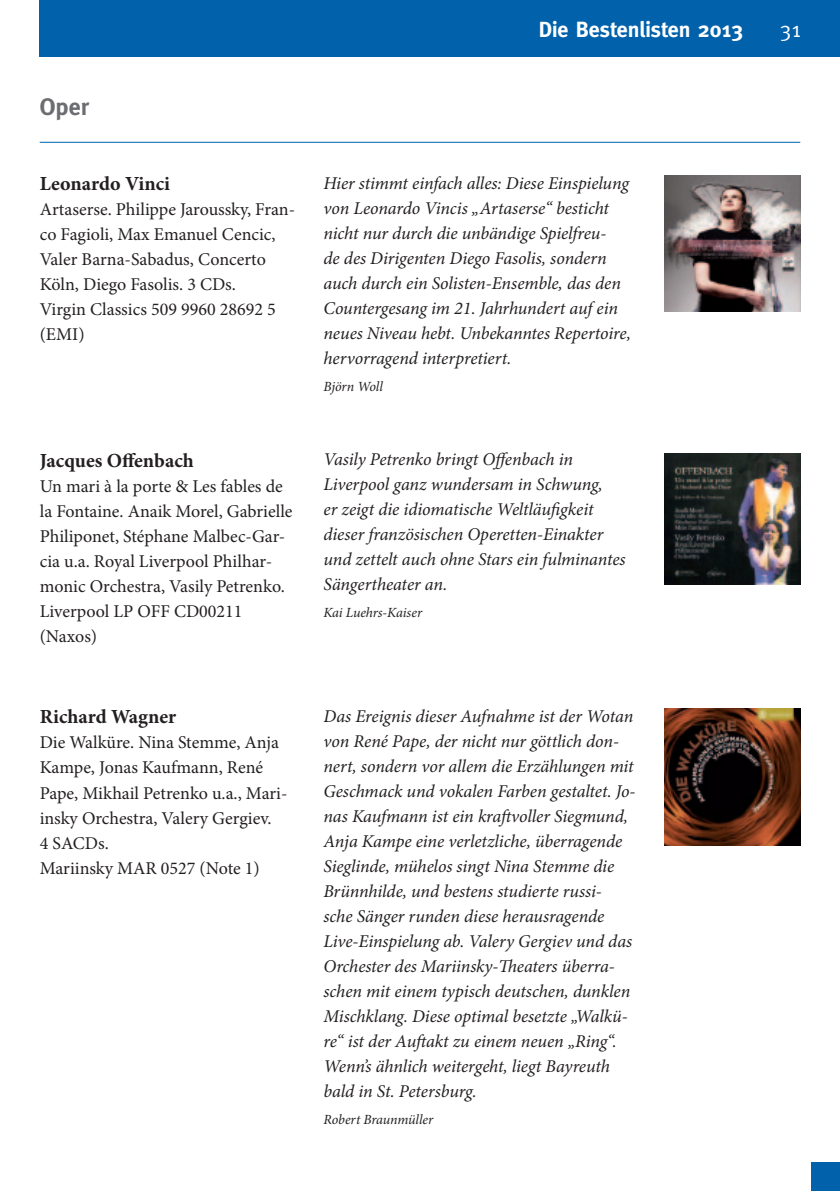
<style>
.page{position:relative;width:840px;height:1191px;background:#fff}
.page>*{position:absolute;margin:0;border:0;box-sizing:border-box;transform-origin:0 0}
.t1{font:700 24px "Meta";color:#6c6d70}
.t2{font:700 22px "Meta";color:#fff}
.t3{font:22px "Meta";color:#fff}
.t4{font:700 20px "Minion Pro";color:#231f20}
.t5{font:italic 18px/25px "Minion Pro";letter-spacing:-.01em;color:#231f20}
.t6{font:18px/25px "Minion Pro";color:#231f20}
.t7{font:italic 14px "Minion Pro";letter-spacing:-.01em;color:#231f20}
</style>
<div class="page">
<div style="left:40px;top:0;width:799px;height:57px;background:#0161ab"></div>
<div style="left:811px;top:1162px;width:28px;height:29px;background:#0161ab"></div>
<img style="left:664px;top:176px;width:135px;height:136px">
<img style="left:664px;top:454px;width:135px;height:130px">
<img style="left:664px;top:709px;width:135px;height:136px">
<hr style="left:40px;top:142px;width:759px;height:1px;background:#0161ab">
<h1 class="t1" style="left:40px;top:93px;width:51px">Oper</h1>
<p class="t4" style="left:40px;top:170px;width:132px">Leonardo Vinci</p>
<p class="t6" style="left:40px;top:197px;width:257px">Artaserse. Philippe Jaroussky, Fran&shy;co Fagioli, Max Emanuel Cencic,<br>Valer Barna-Sabadus, Concerto<br>Köln, Diego Fasolis. 3 CDs.<br>Virgin Classics 509 9960 28692 5 (EMI)</p>
<p class="t4" style="left:40px;top:446px;width:155px">Jacques Offenbach</p>
<p class="t6" style="left:40px;top:474px;width:254px">Un mari à la porte &amp; Les fables de la Fontaine. Anaik Morel, Gabrielle<br>Philiponet, Stéphane Malbec-Gar&shy;cia u.a. Royal Liverpool Philhar&shy;monic Orchestra, Vasily Petrenko.<br>Liverpool LP OFF CD00211 (Naxos)</p>
<p class="t4" style="left:40px;top:703px;width:138px">Richard Wagner</p>
<p class="t6" style="left:40px;top:730px;width:249px">Die Walküre. Nina Stemme, Anja<br>Kampe, Jonas Kaufmann, René<br>Pape, Mikhail Petrenko u.a., Mari&shy;insky Orchestra, Valery Gergiev.<br>4 SACDs.<br>Mariinsky MAR 0527 (Note 1)</p>
<p class="t2" style="left:538px;top:16px;width:206px">Die Bestenlisten 2013</p>
<p class="t3" style="left:779px;top:16px;width:22px">31</p>
<p class="t5" style="left:323px;top:171px;width:309px">Hier stimmt einfach alles: Diese Einspielung von Leonardo Vincis „Artaserse“ besticht nicht nur durch die unbändige Spielfreu-<br>de des Dirigenten Diego Fasolis, sondern auch durch ein Solisten-Ensemble, das den Countergesang im 21. Jahrhundert auf ein neues Niveau hebt. Unbekanntes Repertoire, hervorragend interpretiert.</p>
<p class="t7" style="left:323px;top:377px;width:61px">Björn Woll</p>
<p class="t5" style="left:323px;top:447px;width:303px">Vasily Petrenko bringt Offenbach in Liverpool ganz wundersam in Schwung,<br>er zeigt die idiomatische Weltläufigkeit dieser französischen Operetten-Einakter und zettelt auch ohne Stars ein fulminantes Sängertheater an.</p>
<p class="t7" style="left:323px;top:603px;width:100px">Kai Luehrs-Kaiser</p>
<p class="t5" style="left:323px;top:703px;width:313px">Das Ereignis dieser Aufnahme ist der Wotan von René Pape, der nicht nur göttlich don&shy;nert, sondern vor allem die Erzählungen mit Geschmack und vokalen Farben gestaltet. Jo&shy;nas Kaufmann ist ein kraftvoller Siegmund, Anja Kampe eine verletzliche, überragende Sieglinde, mühelos singt Nina Stemme die Brünnhilde, und bestens studierte russi-<br>sche Sänger runden diese herausragende Live-Einspielung ab. Valery Gergiev und das Orchester des Mariinsky-Theaters überra&shy;schen mit einem typisch deutschen, dunklen Mischklang. Diese optimal besetzte „Walkü&shy;re“ ist der Auftakt zu einem neuen „Ring“.<br>Wenn’s ähnlich weitergeht, liegt Bayreuth bald in St. Petersburg.</p>
<p class="t7" style="left:323px;top:1110px;width:111px">Robert Braunmüller</p>
</div>
